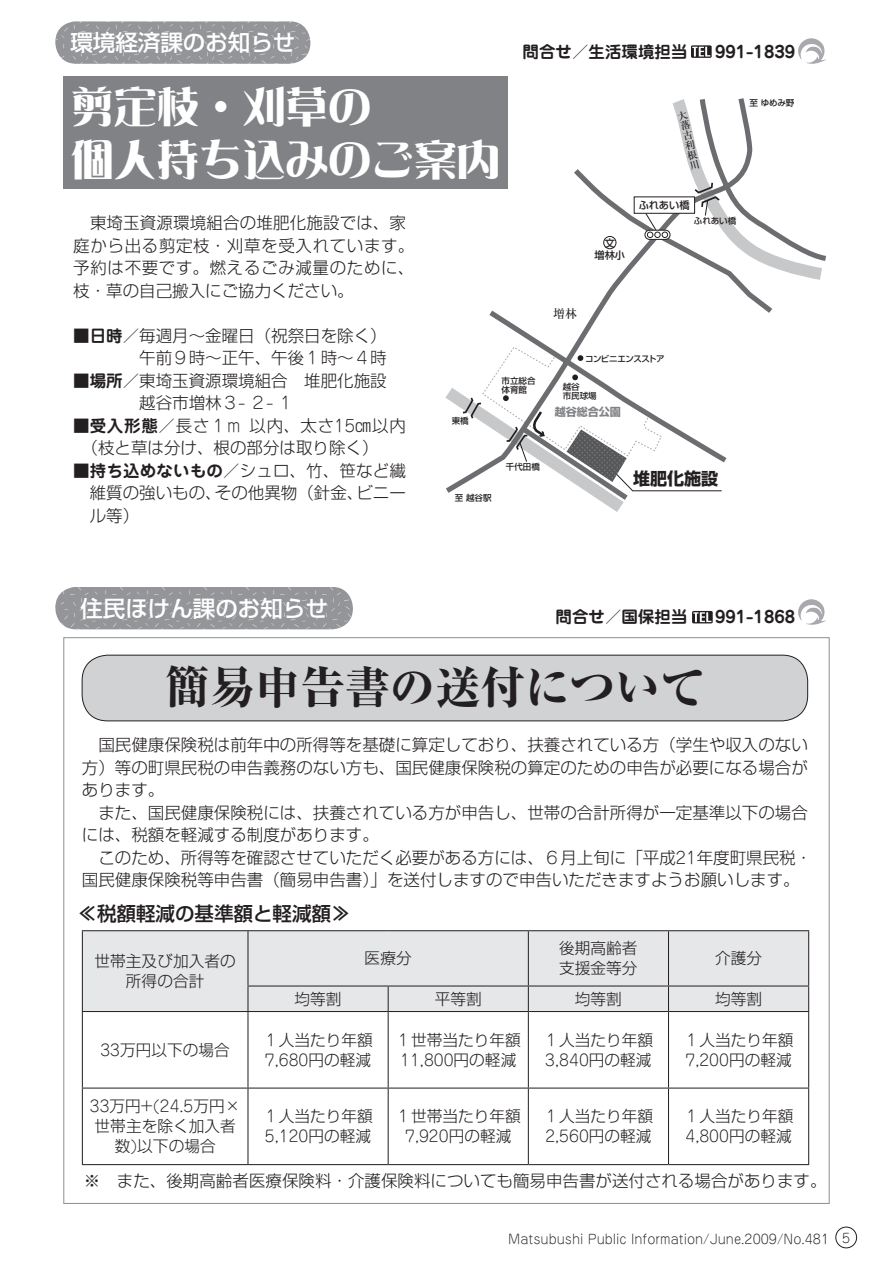
<style>
.page{position:relative;width:893px;height:1263px;background:#fff}
.page>*{position:absolute;margin:0;border:0;box-sizing:border-box;transform-origin:0 0}
.t1{font:800 45px "Ryumin Pro";color:#231f20}
.t2{font:42.9px/52.8px "DF Lei Ga So Std W9";color:#fff}
.t3{font:500 22.5px "Shin Go Pro";color:#fff}
.t4{font:500 19.5px "Shin Go Pro";color:#231f20}
.t5{font:16.95px "Shin Go Pro Bold 90 pv RKSJ H";color:#231f20}
.t6{font:300 16.5px/22.5px "Shin Go Pro";color:#231f20}
.t7{font:300 16.5px/22.5px "Shin Go Pro";letter-spacing:.04em;color:#231f20}
.t8{font:700 16.5px "Jun 501 Pro";color:#231f20}
.t9{font:300 15.6px/20px "Shin Go Pro";color:#231f20;text-align:center}
.t10{font:300 15.6px "Jun 101 Pro";color:#231f20}
.t11{font:300 12.9px "Jun 101 Pro";color:#231f20}
.t12{font:11.85px "Ryumin Pro Medium 90 pv RKSJ H";color:#231f20}
.t13{font:11.1px "Shin Go Pro Bold 90 pv RKSJ H";color:#808285}
.t14{font:10.2px "Shin Go Pro Medium 90 pv RKSJ H";color:#231f20}
.t15{font:8.55px/9.3px "Shin Go Pro Medium 90 pv RKSJ H";color:#231f20}
.t16{font:8.55px "Shin Go Pro Medium 90 pv RKSJ H";letter-spacing:-.055em;color:#231f20}
.s1{font-family:"Jun 501 Pro";font-weight:700}
.s2{font-family:"Jun 101 Pro"}
.s3{font-family:"Shin Go Pro"}
</style>
<div class="page">
<svg style="left:798px;top:38px;width:28px;height:26px"></svg>
<svg style="left:798px;top:599px;width:28px;height:26px"></svg>
<svg style="left:55px;top:21px;width:255px;height:43px;background:#9a9c9e"></svg>
<svg style="left:55px;top:587px;width:298px;height:42px;background:#989a9c"></svg>
<svg style="left:691px;top:45px;width:21px;height:13px"></svg>
<svg style="left:692px;top:611px;width:21px;height:12px"></svg>
<div style="left:82px;top:655px;width:726px;height:66px;background:#d1d2d4;border-radius:26px"></div>
<div style="left:82px;top:655px;width:726px;height:66px;border:1px solid #231f20;border-radius:26px"></div>
<div style="left:836px;top:1227px;width:21px;height:21px;border:1px solid #231f20;border-radius:50%"></div>
<svg style="left:445px;top:98px;width:381px;height:395px"></svg>
<div style="left:603px;top:236px;width:13px;height:13px;border:1px solid #231f20;border-radius:50%"></div>
<div style="left:634px;top:196px;width:61px;height:18px;background:#fff;border:1px solid #231f20"></div>
<svg style="left:644px;top:212px;width:27px;height:28px"></svg>
<svg style="left:693px;top:181px;width:28px;height:36px"></svg>
<svg style="left:461px;top:346px;width:261px;height:159px"></svg>
<div style="left:64px;top:77px;width:444px;height:112px;background:#808285"></div>
<div style="left:83px;top:931px;width:725px;height:80px;background:#e6e7e9"></div>
<hr style="left:82px;top:930px;width:166px;height:1px;background:#231f20">
<hr style="left:82px;top:931px;width:1px;height:55px;background:#231f20">
<hr style="left:248px;top:930px;width:140px;height:1px;background:#231f20">
<hr style="left:247px;top:931px;width:1px;height:54px;background:#231f20">
<hr style="left:388px;top:930px;width:140px;height:1px;background:#231f20">
<hr style="left:528px;top:930px;width:140px;height:1px;background:#231f20">
<hr style="left:528px;top:931px;width:1px;height:54px;background:#231f20">
<hr style="left:668px;top:930px;width:141px;height:1px;background:#231f20">
<hr style="left:668px;top:931px;width:1px;height:54px;background:#231f20">
<hr style="left:808px;top:931px;width:1px;height:54px;background:#231f20">
<svg style="left:82px;top:986px;width:1px;height:25px"></svg>
<hr style="left:247px;top:985px;width:141px;height:1px;background:#231f20">
<svg style="left:247px;top:986px;width:1px;height:25px"></svg>
<hr style="left:388px;top:985px;width:140px;height:1px;background:#231f20">
<svg style="left:388px;top:986px;width:1px;height:25px"></svg>
<hr style="left:528px;top:985px;width:140px;height:1px;background:#231f20">
<svg style="left:528px;top:986px;width:1px;height:25px"></svg>
<hr style="left:668px;top:985px;width:141px;height:1px;background:#231f20">
<svg style="left:668px;top:986px;width:1px;height:25px"></svg>
<svg style="left:808px;top:986px;width:1px;height:25px"></svg>
<hr style="left:82px;top:1011px;width:166px;height:1px;background:#231f20">
<hr style="left:82px;top:1012px;width:1px;height:75px;background:#231f20">
<hr style="left:248px;top:1011px;width:140px;height:1px;background:#231f20">
<hr style="left:247px;top:1012px;width:1px;height:75px;background:#231f20">
<hr style="left:388px;top:1011px;width:140px;height:1px;background:#231f20">
<hr style="left:388px;top:1012px;width:1px;height:75px;background:#231f20">
<hr style="left:528px;top:1011px;width:140px;height:1px;background:#231f20">
<hr style="left:528px;top:1012px;width:1px;height:75px;background:#231f20">
<hr style="left:668px;top:1011px;width:141px;height:1px;background:#231f20">
<hr style="left:668px;top:1012px;width:1px;height:75px;background:#231f20">
<hr style="left:808px;top:1012px;width:1px;height:75px;background:#231f20">
<hr style="left:82px;top:1087px;width:166px;height:1px;background:#231f20">
<hr style="left:82px;top:1088px;width:1px;height:76px;background:#231f20">
<hr style="left:248px;top:1087px;width:140px;height:1px;background:#231f20">
<hr style="left:247px;top:1088px;width:1px;height:76px;background:#231f20">
<hr style="left:388px;top:1087px;width:140px;height:1px;background:#231f20">
<hr style="left:388px;top:1088px;width:1px;height:76px;background:#231f20">
<hr style="left:528px;top:1087px;width:140px;height:1px;background:#231f20">
<hr style="left:528px;top:1088px;width:1px;height:76px;background:#231f20">
<hr style="left:668px;top:1087px;width:141px;height:1px;background:#231f20">
<hr style="left:668px;top:1088px;width:1px;height:76px;background:#231f20">
<hr style="left:808px;top:1088px;width:1px;height:76px;background:#231f20">
<hr style="left:82px;top:1164px;width:166px;height:1px;background:#231f20">
<hr style="left:248px;top:1164px;width:140px;height:1px;background:#231f20">
<hr style="left:388px;top:1164px;width:140px;height:1px;background:#231f20">
<hr style="left:528px;top:1164px;width:140px;height:1px;background:#231f20">
<hr style="left:668px;top:1164px;width:141px;height:1px;background:#231f20">
<svg style="left:677px;top:109px;width:22px;height:61px"></svg>
<h3 class="t3" style="left:70px;top:24px;width:226px">環境経済課のお知らせ</h3>
<h2 class="t2" style="left:71px;top:79px;width:431px">剪定枝・刈草の<br>個人持ち込みのご案内</h2>
<p class="t8" style="left:523px;top:38px;width:274px">問合せ／生活環境担当　 991-1839</p>
<p class="t14" style="left:639px;top:197px;width:52px">ふれあい橋</p>
<p class="t15" style="left:749px;top:98px;width:46px">至 ゆめみ野</p>
<p class="t7" style="left:73px;top:210px;width:343px;text-indent:17px">東埼玉資源環境組合の堆肥化施設では、家庭から出る剪定枝・刈草を受入れています。予約は不要です。燃えるごみ減量のために、枝・草の自己搬入にご協力ください。</p>
<p class="t6" style="left:73px;top:322px;width:315px;text-align:right"><span class="s1">■日時</span>／毎週月～金曜日（祝祭日を除く）午前<span class="s2">９</span>時～正午、午後<span class="s2">１</span>時～<span class="s2">４</span>時</p>
<p class="t6" style="left:139px;top:367px;width:249px;text-indent:-66px"><span class="s1">■場所</span>／東埼玉資源環境組合 堆肥化施設越谷市増林<span class="s2">３- ２- １</span></p>
<p class="t6" style="left:82px;top:412px;width:326px;text-indent:-8px"><span class="s1">■受入形態</span>／長さ<span class="s2">１m</span> 以内、太さ<span class="s2">15</span>㎝以内（枝と草は分け、根の部分は取り除く）</p>
<p class="t6" style="left:90px;top:457px;width:318px;text-align:justify;text-indent:-16px"><span class="s1">■持ち込めないもの</span>／シュロ、竹、笹など繊維質の強いもの、その他異物（針金、ビニール等）</p>
<h3 class="t3" style="left:80px;top:590px;width:249px">住民ほけん課のお知らせ</h3>
<p class="t14" style="left:605px;top:235px;width:12px">文</p>
<p class="t14" style="left:595px;top:247px;width:32px">増林小</p>
<p class="t15" style="left:694px;top:215px;width:44px">ふれあい橋</p>
<p class="t15" style="left:452px;top:415px;width:19px">東橋</p>
<p class="t12" style="left:553px;top:305px;width:25px">増林</p>
<p class="t16" style="left:585px;top:351px;width:81px">コンビニエンスストア</p>
<p class="t15" style="left:501px;top:375px;width:36px">市立総合体育館</p>
<p class="t15" style="left:563px;top:381px;width:36px">越谷<br>市民球場</p>
<p class="t13" style="left:555px;top:403px;width:68px">越谷総合公園</p>
<p class="t15" style="left:455px;top:492px;width:38px">至 越谷駅</p>
<p class="t15" style="left:506px;top:461px;width:36px">千代田橋</p>
<p class="t5" style="left:633px;top:465px;width:87px">堆肥化施設</p>
<p class="t8" style="left:556px;top:604px;width:241px">問合せ／国保担当　 991-1868</p>
<h1 class="t1" style="left:165px;top:652px;width:542px">簡易申告書の送付について</h1>
<p class="t6" style="left:82px;top:732px;width:727px;text-align:justify;text-indent:16px">国民健康保険税は前年中の所得等を基礎に算定しており、扶養されている方（学生や収入のない方）等の町県民税の申告義務のない方も、国民健康保険税の算定のための申告が必要になる場合があります。</p>
<p class="t6" style="left:82px;top:799px;width:727px;text-indent:16px">また、国民健康保険税には、扶養されている方が申告し、世帯の合計所得が一定基準以下の場合には、税額を軽減する制度があります。</p>
<p class="t6" style="left:82px;top:844px;width:732px;text-indent:16px">このため、所得等を確認させていただく必要がある方には、<span class="s2">６</span>月上旬に「平成<span class="s2">21</span>年度町県民税・国民健康保険税等申告書（簡易申告書）」を送付しますので申告いただきますようお願いします。</p>
<p class="t4" style="left:78px;top:898px;width:274px">≪税額軽減の基準額と軽減額≫</p>
<p class="t9" style="left:95px;top:949px;width:143px">世帯主及び加入者の所得の合計</p>
<p class="t9" style="left:365px;top:946px;width:49px">医療分</p>
<p class="t9" style="left:559px;top:936px;width:80px;text-align:left">後期高齢者支援金等分</p>
<p class="t9" style="left:715px;top:946px;width:49px">介護分</p>
<p class="t9" style="left:295px;top:987px;width:49px">均等割</p>
<p class="t9" style="left:435px;top:987px;width:49px">平等割</p>
<p class="t9" style="left:575px;top:987px;width:49px">均等割</p>
<p class="t9" style="left:715px;top:987px;width:49px">均等割</p>
<p class="t9" style="left:100px;top:1038px;width:131px"><span class="s2">33</span>万円以下の場合</p>
<p class="t9" style="left:263px;top:1028px;width:111px"><span class="s2">１</span>人当たり年額</p>
<p class="t10" style="left:265px;top:1047px;width:108px">7,680<span class="s3">円の軽減</span></p>
<p class="t9" style="left:396px;top:1028px;width:127px"><span class="s2">１</span>世帯当たり年額</p>
<p class="t10" style="left:400px;top:1047px;width:118px">11,800<span class="s3">円の軽減</span></p>
<p class="t9" style="left:544px;top:1028px;width:111px"><span class="s2">１</span>人当たり年額</p>
<p class="t10" style="left:545px;top:1047px;width:108px">3,840<span class="s3">円の軽減</span></p>
<p class="t9" style="left:684px;top:1028px;width:111px"><span class="s2">１</span>人当たり年額</p>
<p class="t10" style="left:685px;top:1047px;width:108px">7,200<span class="s3">円の軽減</span></p>
<p class="t10" style="left:90px;top:1094px;width:152px">33<span class="s3">万円</span>+(24.5<span class="s3">万円</span>×</p>
<p class="t9" style="left:95px;top:1114px;width:143px">世帯主を除く加入者数<span class="s2">)</span>以下の場合</p>
<p class="t9" style="left:263px;top:1104px;width:111px"><span class="s2">１</span>人当たり年額</p>
<p class="t10" style="left:265px;top:1124px;width:108px">5,120<span class="s3">円の軽減</span></p>
<p class="t9" style="left:396px;top:1104px;width:127px"><span class="s2">１</span>世帯当たり年額</p>
<p class="t10" style="left:405px;top:1124px;width:108px">7,920<span class="s3">円の軽減</span></p>
<p class="t9" style="left:544px;top:1104px;width:111px"><span class="s2">１</span>人当たり年額</p>
<p class="t10" style="left:545px;top:1124px;width:108px">2,560<span class="s3">円の軽減</span></p>
<p class="t9" style="left:684px;top:1104px;width:111px"><span class="s2">１</span>人当たり年額</p>
<p class="t10" style="left:685px;top:1124px;width:108px">4,800<span class="s3">円の軽減</span></p>
<p class="t6" style="left:84px;top:1167px;width:744px"><span class="s2">※</span> また、後期高齢者医療保険料・介護保険料についても簡易申告書が送付される場合があります。</p>
<p class="t11" style="left:508px;top:1229px;width:343px">Matsubushi Public Information/June.2009/No.481 5</p>
</div>
